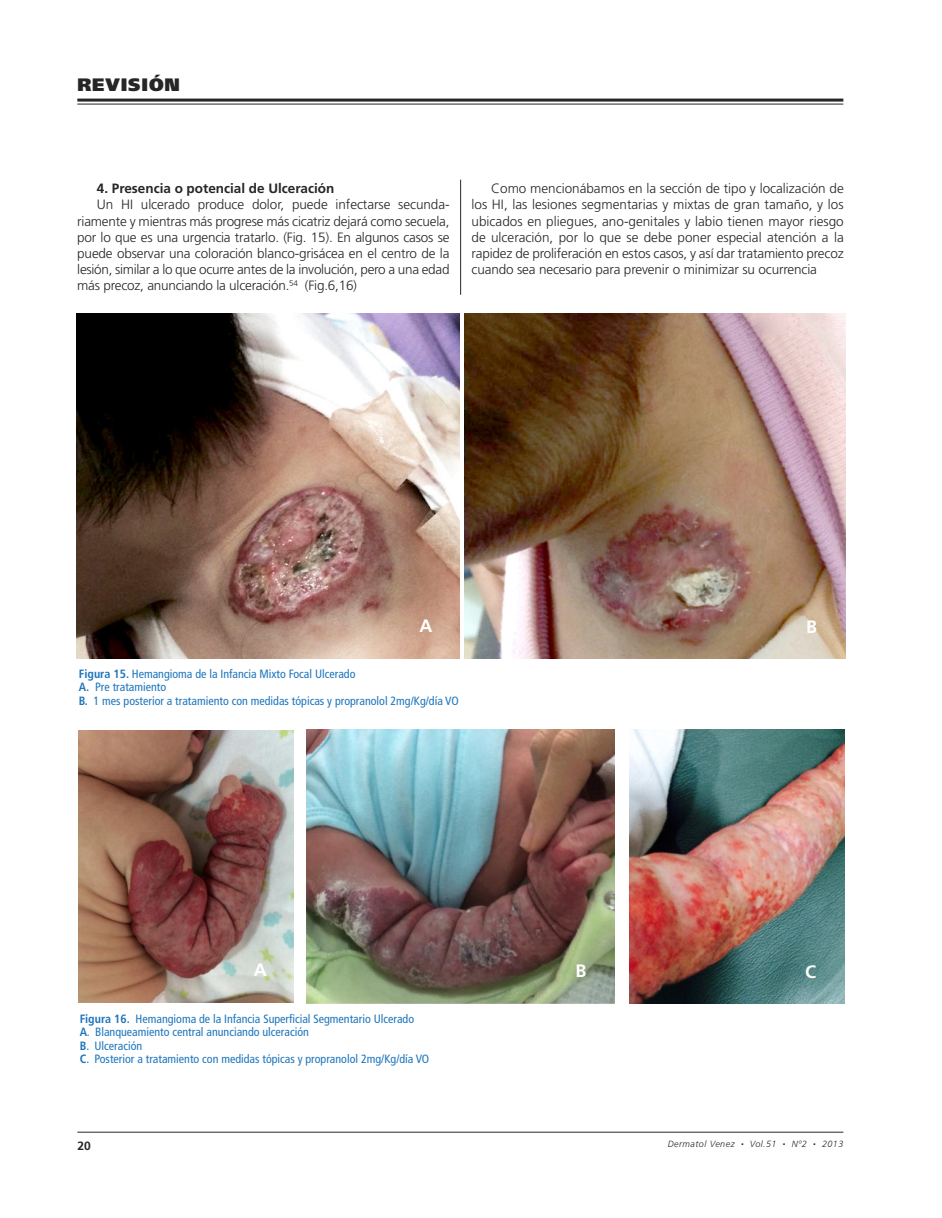
<style>
.page{position:relative;width:942px;height:1218px;background:#fff}
.page>*{position:absolute;margin:0;border:0;box-sizing:border-box;transform-origin:0 0}
.t1{font:900 18px "Frutiger";letter-spacing:.05em;color:#272627}
.t2{font:700 18px "Frutiger";color:#fff}
.t3{font:300 13.5px/16px "Frutiger";letter-spacing:-.015em;color:#272627;text-align:justify}
.t4{font:700 13.5px "Frutiger";color:#272627}
.t5{font:condensed 12px/13.5px "Frutiger";color:#1d75bc}
.t6{font:700 12px "Frutiger";color:#272627}
.t7{font:italic 300 9px "Frutiger";letter-spacing:.05em;color:#272627}
.s1{font-weight:700}
.s2{font-size:5.25px}
</style>
<div class="page">
<img style="left:78px;top:730px;width:215px;height:272px">
<hr style="left:77px;top:1131px;width:766px;height:1px;background:#272627">
<hr style="left:77px;top:99px;width:766px;height:3px;background:#272627">
<hr style="left:77px;top:104px;width:766px;height:1px;background:#272627">
<hr style="left:460px;top:180px;width:1px;height:115px;background:#272627">
<img style="left:77px;top:314px;width:382px;height:345px">
<img style="left:464px;top:314px;width:381px;height:345px">
<img style="left:306px;top:729px;width:308px;height:275px">
<img style="left:629px;top:729px;width:214px;height:275px">
<h1 class="t1" style="left:77px;top:77px;width:104px">REVISIÓN</h1>
<p class="t4" style="left:97px;top:183px;width:239px">4. Presencia o potencial de Ulceración</p>
<p class="t3" style="left:77px;top:198px;width:373px;text-indent:20px">Un HI ulcerado produce dolor, puede infectarse secunda&shy;riamente y mientras más progrese más cicatriz dejará como secuela, por lo que es una urgencia tratarlo. (Fig. 15). En algunos casos se puede observar una coloración blanco-grisácea en el centro de la lesión, similar a lo que ocurre antes de la involución, pero a una edad más precoz, anunciando la ulceración.<sup>54</sup> (Fig.6,16)</p>
<p class="t3" style="left:471px;top:181px;width:373px;text-indent:20px">Como mencionábamos en la sección de tipo y localización de los HI, las lesiones segmentarias y mixtas de gran tamaño, y los ubicados en pliegues, ano-genitales y labio tienen mayor riesgo de ulceración, por lo que se debe poner especial atención a la rapidez de proliferación en estos casos, y así dar tratamiento precoz cuando sea necesario para prevenir o minimizar su ocurrencia</p>
<h1 class="t2" style="left:419px;top:618px;width:14px">A</h1>
<h1 class="t2" style="left:806px;top:619px;width:12px">B</h1>
<p class="t5" style="left:79px;top:668px;width:381px"><span class="s1">Figura 15.</span> Hemangioma de la Infancia Mixto Focal Ulcerado<br><span class="s1">A.</span> Pre tratamiento<br><span class="s1">B.</span> 1 mes posterior a tratamiento con medidas tópicas y propranolol 2mg/Kg/día VO</p>
<h1 class="t2" style="left:254px;top:963px;width:14px">A</h1>
<p class="t5" style="left:80px;top:1013px;width:351px"><span class="s1">Figura 16.</span> Hemangioma de la Infancia Superficial Segmentario Ulcerado<br><span class="s1">A</span>. Blanqueamiento central anunciando ulceración<br><span class="s1">B</span>. Ulceración<br><span class="s1">C</span>. Posterior a tratamiento con medidas tópicas y propranolol 2mg/Kg/día VO</p>
<h1 class="t2" style="left:575px;top:963px;width:12px">B</h1>
<h1 class="t2" style="left:804px;top:964px;width:12px">C</h1>
<p class="t6" style="left:77px;top:1140px;width:15px">20</p>
<p class="t7" style="left:667px;top:1140px;width:177px">Dermatol Venez <span class="s2">•</span> Vol.51 <span class="s2">•</span> Nº2 <span class="s2">•</span> 2013</p>
</div>
